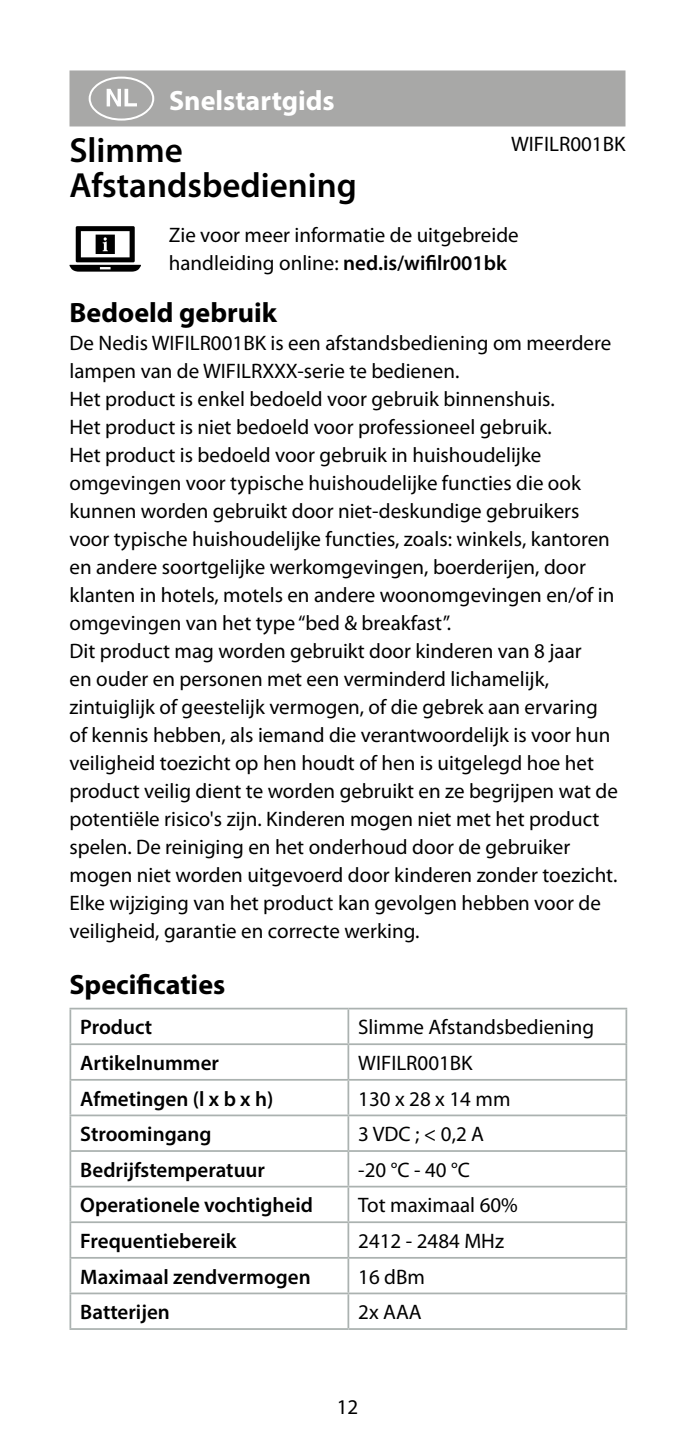
<style>
.page{position:relative;width:695px;height:1439px;background:#fff}
.page>*{position:absolute;margin:0;border:0;box-sizing:border-box;transform-origin:0 0}
.t1{font:63px "manualise countrycodes";color:#fff}
.t2{font:600 35px/35px "Myriad Pro";color:#000}
.t3{font:700 28px "Myriad Pro";color:#000}
.t4{font:700 28px "Myriad Pro";color:#fff}
.t5{font:21px/28px "Myriad Pro";color:#000}
.t6{font:600 21px "Myriad Pro";color:#000}
.s1{font-weight:600}
</style>
<div class="page">
<div style="left:69px;top:70px;width:556px;height:56px;background:#a8a8a7"></div>
<svg style="left:69px;top:226px;width:72px;height:46px"></svg>
<hr style="left:69px;top:1007px;width:279px;height:2px;background:#abb2b0">
<hr style="left:69px;top:1009px;width:2px;height:34px;background:#abb2b0">
<hr style="left:348px;top:1007px;width:279px;height:2px;background:#abb2b0">
<hr style="left:347px;top:1009px;width:2px;height:34px;background:#abb2b0">
<hr style="left:625px;top:1009px;width:2px;height:34px;background:#abb2b0">
<hr style="left:69px;top:1043px;width:279px;height:2px;background:#abb2b0">
<hr style="left:69px;top:1045px;width:2px;height:34px;background:#abb2b0">
<hr style="left:348px;top:1043px;width:279px;height:2px;background:#abb2b0">
<hr style="left:347px;top:1045px;width:2px;height:34px;background:#abb2b0">
<hr style="left:625px;top:1045px;width:2px;height:34px;background:#abb2b0">
<hr style="left:69px;top:1079px;width:279px;height:1px;background:#abb2b0">
<hr style="left:69px;top:1080px;width:2px;height:34px;background:#abb2b0">
<hr style="left:348px;top:1079px;width:279px;height:1px;background:#abb2b0">
<hr style="left:347px;top:1080px;width:2px;height:34px;background:#abb2b0">
<hr style="left:625px;top:1080px;width:2px;height:34px;background:#abb2b0">
<hr style="left:69px;top:1114px;width:279px;height:2px;background:#abb2b0">
<hr style="left:69px;top:1116px;width:2px;height:34px;background:#abb2b0">
<hr style="left:348px;top:1114px;width:279px;height:2px;background:#abb2b0">
<hr style="left:347px;top:1116px;width:2px;height:34px;background:#abb2b0">
<hr style="left:625px;top:1116px;width:2px;height:34px;background:#abb2b0">
<hr style="left:69px;top:1150px;width:279px;height:2px;background:#abb2b0">
<hr style="left:69px;top:1152px;width:2px;height:33px;background:#abb2b0">
<hr style="left:348px;top:1150px;width:279px;height:2px;background:#abb2b0">
<hr style="left:347px;top:1152px;width:2px;height:33px;background:#abb2b0">
<hr style="left:625px;top:1152px;width:2px;height:33px;background:#abb2b0">
<hr style="left:69px;top:1185px;width:279px;height:2px;background:#abb2b0">
<hr style="left:69px;top:1187px;width:2px;height:34px;background:#abb2b0">
<hr style="left:348px;top:1185px;width:279px;height:2px;background:#abb2b0">
<hr style="left:347px;top:1187px;width:2px;height:34px;background:#abb2b0">
<hr style="left:625px;top:1187px;width:2px;height:34px;background:#abb2b0">
<hr style="left:69px;top:1221px;width:279px;height:2px;background:#abb2b0">
<hr style="left:69px;top:1223px;width:2px;height:34px;background:#abb2b0">
<hr style="left:348px;top:1221px;width:279px;height:2px;background:#abb2b0">
<hr style="left:347px;top:1223px;width:2px;height:34px;background:#abb2b0">
<hr style="left:625px;top:1223px;width:2px;height:34px;background:#abb2b0">
<hr style="left:69px;top:1257px;width:279px;height:1px;background:#abb2b0">
<hr style="left:69px;top:1258px;width:2px;height:34px;background:#abb2b0">
<hr style="left:348px;top:1257px;width:279px;height:1px;background:#abb2b0">
<hr style="left:347px;top:1258px;width:2px;height:34px;background:#abb2b0">
<hr style="left:625px;top:1258px;width:2px;height:34px;background:#abb2b0">
<hr style="left:69px;top:1292px;width:279px;height:2px;background:#abb2b0">
<hr style="left:69px;top:1294px;width:2px;height:34px;background:#abb2b0">
<hr style="left:348px;top:1292px;width:279px;height:2px;background:#abb2b0">
<hr style="left:347px;top:1294px;width:2px;height:34px;background:#abb2b0">
<hr style="left:625px;top:1294px;width:2px;height:34px;background:#abb2b0">
<hr style="left:69px;top:1328px;width:279px;height:2px;background:#abb2b0">
<hr style="left:348px;top:1328px;width:279px;height:2px;background:#abb2b0">
<h1 class="t1" style="left:79px;top:62px;width:85px">d</h1>
<h3 class="t4" style="left:169px;top:82px;width:167px">Snelstartgids</h3>
<h2 class="t2" style="left:69px;top:132px;width:289px">Slimme<br>Afstandsbediening</h2>
<p class="t5" style="left:511px;top:130px;width:116px">WIFILR001BK</p>
<p class="t5" style="left:169px;top:220px;width:351px">Zie voor meer informatie de uitgebreide handleiding online: <span class="s1">ned.is/wifilr001bk</span></p>
<h3 class="t3" style="left:69px;top:294px;width:209px">Bedoeld gebruik</h3>
<p class="t5" style="left:69px;top:328px;width:550px">De Nedis WIFILR001BK is een afstandsbediening om meerdere lampen van de WIFILRXXX-serie te bedienen.<br>Het product is enkel bedoeld voor gebruik binnenshuis.<br>Het product is niet bedoeld voor professioneel gebruik.<br>Het product is bedoeld voor gebruik in huishoudelijke omgevingen voor typische huishoudelijke functies die ook kunnen worden gebruikt door niet-deskundige gebruikers voor typische huishoudelijke functies, zoals: winkels, kantoren en andere soortgelijke werkomgevingen, boerderijen, door klanten in hotels, motels en andere woonomgevingen en/of in omgevingen van het type “bed &amp; breakfast”.<br>Dit product mag worden gebruikt door kinderen van 8 jaar<br>en ouder en personen met een verminderd lichamelijk, zintuiglijk of geestelijk vermogen, of die gebrek aan ervaring of kennis hebben, als iemand die verantwoordelijk is voor hun veiligheid toezicht op hen houdt of hen is uitgelegd hoe het product veilig dient te worden gebruikt en ze begrijpen wat de potentiële risico's zijn. Kinderen mogen niet met het product spelen. De reiniging en het onderhoud door de gebruiker mogen niet worden uitgevoerd door kinderen zonder toezicht.<br>Elke wijziging van het product kan gevolgen hebben voor de veiligheid, garantie en correcte werking.</p>
<h3 class="t3" style="left:69px;top:966px;width:157px">Specificaties</h3>
<p class="t6" style="left:80px;top:1014px;width:73px">Product</p>
<p class="t5" style="left:358px;top:1013px;width:237px">Slimme Afstandsbediening</p>
<p class="t6" style="left:80px;top:1049px;width:140px">Artikelnummer</p>
<p class="t5" style="left:358px;top:1048px;width:116px">WIFILR001BK</p>
<p class="t6" style="left:80px;top:1085px;width:194px">Afmetingen (l x b x h)</p>
<p class="t5" style="left:358px;top:1084px;width:154px">130 x 28 x 14 mm</p>
<p class="t6" style="left:80px;top:1120px;width:133px">Stroomingang</p>
<p class="t5" style="left:358px;top:1119px;width:127px">3 VDC ; &lt; 0,2 A</p>
<p class="t6" style="left:80px;top:1156px;width:186px">Bedrijfstemperatuur</p>
<p class="t5" style="left:358px;top:1155px;width:113px">-20 °C - 40 °C</p>
<p class="t6" style="left:80px;top:1192px;width:234px">Operationele vochtigheid</p>
<p class="t5" style="left:358px;top:1191px;width:161px">Tot maximaal 60%</p>
<p class="t6" style="left:80px;top:1227px;width:158px">Frequentiebereik</p>
<p class="t5" style="left:358px;top:1226px;width:147px">2412 - 2484 MHz</p>
<p class="t6" style="left:80px;top:1263px;width:232px">Maximaal zendvermogen</p>
<p class="t5" style="left:358px;top:1262px;width:68px">16 dBm</p>
<p class="t6" style="left:80px;top:1298px;width:91px">Batterijen</p>
<p class="t5" style="left:358px;top:1297px;width:65px">2x AAA</p>
<p class="t5" style="left:336px;top:1392px;width:23px">12</p>
</div>
